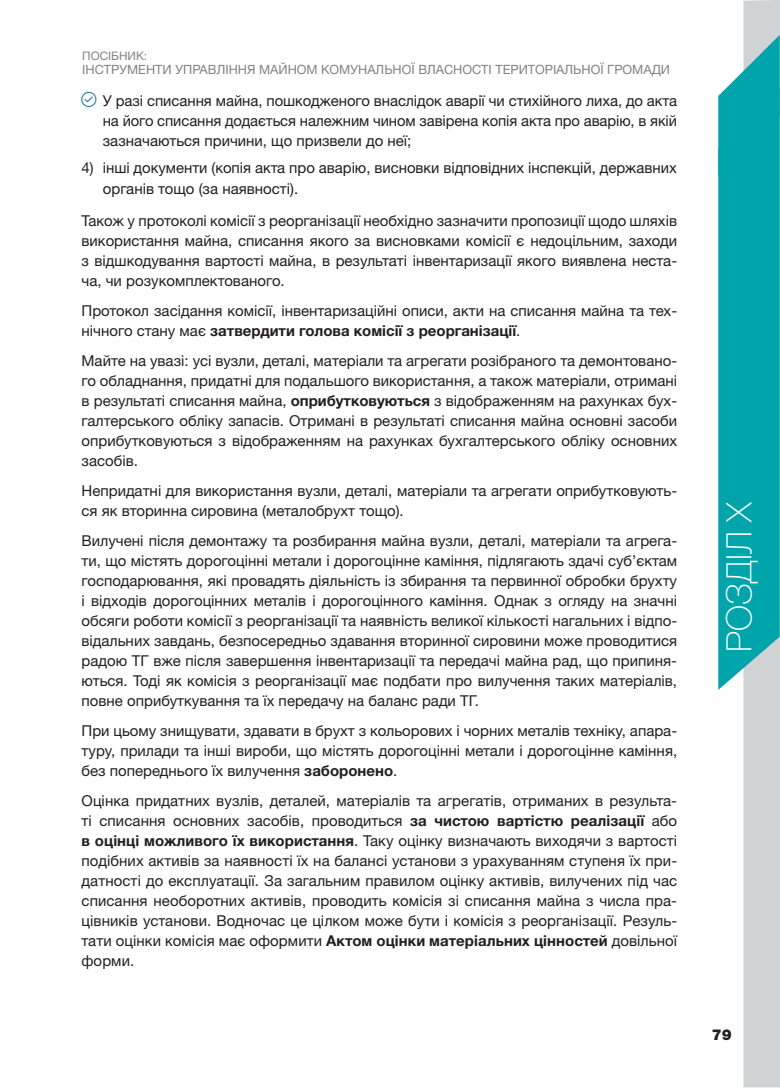
<style>
.page{position:relative;width:780px;height:1088px;background:#fff}
.page>*{position:absolute;margin:0;border:0;box-sizing:border-box;transform-origin:0 0}
.t1{font:100 35px "Helvetica Neue LTW1 G";color:#fff}
.t2{font:15px/20px "Helvetica Neue LTW1 G";color:#231f20;text-align:justify}
.t3{font:900 15px "Helvetica Neue LTW1 G";color:#231f20}
.t4{font:12.75px "Helvetica Neue LTW1 G";color:#808285}
.t5{font:11.75px "Helvetica Neue LTW1 G";color:#808285}
.s1{font-weight:700}
</style>
<div class="page">
<div style="left:743px;top:0;width:37px;height:1087px;background:#d1d2d4"></div>
<div style="left:718px;top:176px;width:61px;height:514px;background:#00a4ab"></div>
<svg style="left:718px;top:35px;width:61px;height:141px;background:#35b4ba"></svg>
<p class="t5" style="left:82px;top:49px;width:66px">ПОСІБНИК:</p>
<p class="t4" style="left:82px;top:62px;width:589px">ІНСТРУМЕНТИ УПРАВЛІННЯ МАЙНОМ КОМУНАЛЬНОЇ ВЛАСНОСТІ ТЕРИТОРІАЛЬНОЇ ГРОМАДИ</p>
<p class="t2" style="left:103px;top:91px;width:575px">У разі списання майна, пошкодженого внаслідок аварії чи стихійного лиха, до акта на його списання додається належним чином завірена копія акта про аварію, в якій зазначаються причини, що призвели до неї;</p>
<p class="t2" style="left:103px;top:158px;width:575px;text-indent:-21px">4) інші документи (копія акта про аварію, висновки відповідних інспекцій, державних органів тощо (за наявності).</p>
<p class="t2" style="left:82px;top:210px;width:597px">Також у протоколі комісії з реорганізації необхідно зазначити пропозиції щодо шляхів використання майна, списання якого за висновками комісії є недоцільним, заходи з відшкодування вартості майна, в результаті інвентаризації якого виявлена неста&shy;ча, чи розукомплектованого.</p>
<p class="t2" style="left:82px;top:300px;width:597px">Протокол засідання комісії, інвентаризаційні описи, акти на списання майна та тех&shy;нічного стану має <span class="s1">затвердити голова комісії з реорганізації</span>.</p>
<p class="t2" style="left:82px;top:350px;width:597px">Майте на увазі: усі вузли, деталі, матеріали та агрегати розібраного та демонтовано&shy;го обладнання, придатні для подальшого використання, а також матеріали, отримані в результаті списання майна, <span class="s1">оприбутковуються</span> з відображенням на рахунках бух&shy;галтерського обліку запасів. Отримані в результаті списання майна основні засоби оприбутковуються з відображенням на рахунках бухгалтерського обліку основних засобів.</p>
<p class="t2" style="left:82px;top:480px;width:597px">Непридатні для використання вузли, деталі, матеріали та агрегати оприбутковують&shy;ся як вторинна сировина (металобрухт тощо).</p>
<p class="t2" style="left:82px;top:530px;width:597px">Вилучені після демонтажу та розбирання майна вузли, деталі, матеріали та агрега&shy;ти, що містять дорогоцінні метали і дорогоцінне каміння, підлягають здачі суб’єктам господарювання, які провадять діяльність із збирання та первинної обробки брухту і відходів дорогоцінних металів і дорогоцінного каміння. Однак з огляду на значні обсяги роботи комісії з реорганізації та наявність великої кількості нагальних і відпо&shy;відальних завдань, безпосередньо здавання вторинної сировини може проводитися радою ТГ вже після завершення інвентаризації та передачі майна рад, що припиня&shy;ються. Тоді як комісія з реорганізації має подбати про вилучення таких матеріалів, повне оприбуткування та їх передачу на баланс ради ТГ.</p>
<p class="t2" style="left:82px;top:720px;width:597px">При цьому знищувати, здавати в брухт з кольорових і чорних металів техніку, апара&shy;туру, прилади та інші вироби, що містять дорогоцінні метали і дорогоцінне каміння, без попереднього їх вилучення <span class="s1">заборонено</span>.</p>
<p class="t2" style="left:82px;top:790px;width:597px">Оцінка придатних вузлів, деталей, матеріалів та агрегатів, отриманих в результа&shy;ті списання основних засобів, проводиться <span class="s1">за чистою вартістю реалізації</span> або <span class="s1">в оцінці можливого їх використання</span>. Таку оцінку визначають виходячи з вартості подібних активів за наявності їх на балансі установи з урахуванням ступеня їх при&shy;датності до експлуатації. За загальним правилом оцінку активів, вилучених під час списання необоротних активів, проводить комісія зі списання майна з числа пра&shy;цівників установи. Водночас це цілком може бути і комісія з реорганізації. Резуль&shy;тати оцінки комісія має оформити <span class="s1">Актом оцінки матеріальних цінностей</span> довільної форми.</p>
<h1 class="t1" style="left:718px;top:652px;width:153px;rotate:-90deg">РОЗДІЛ X</h1>
<p class="t3" style="left:711px;top:1025px;width:22px">79</p>
</div>
